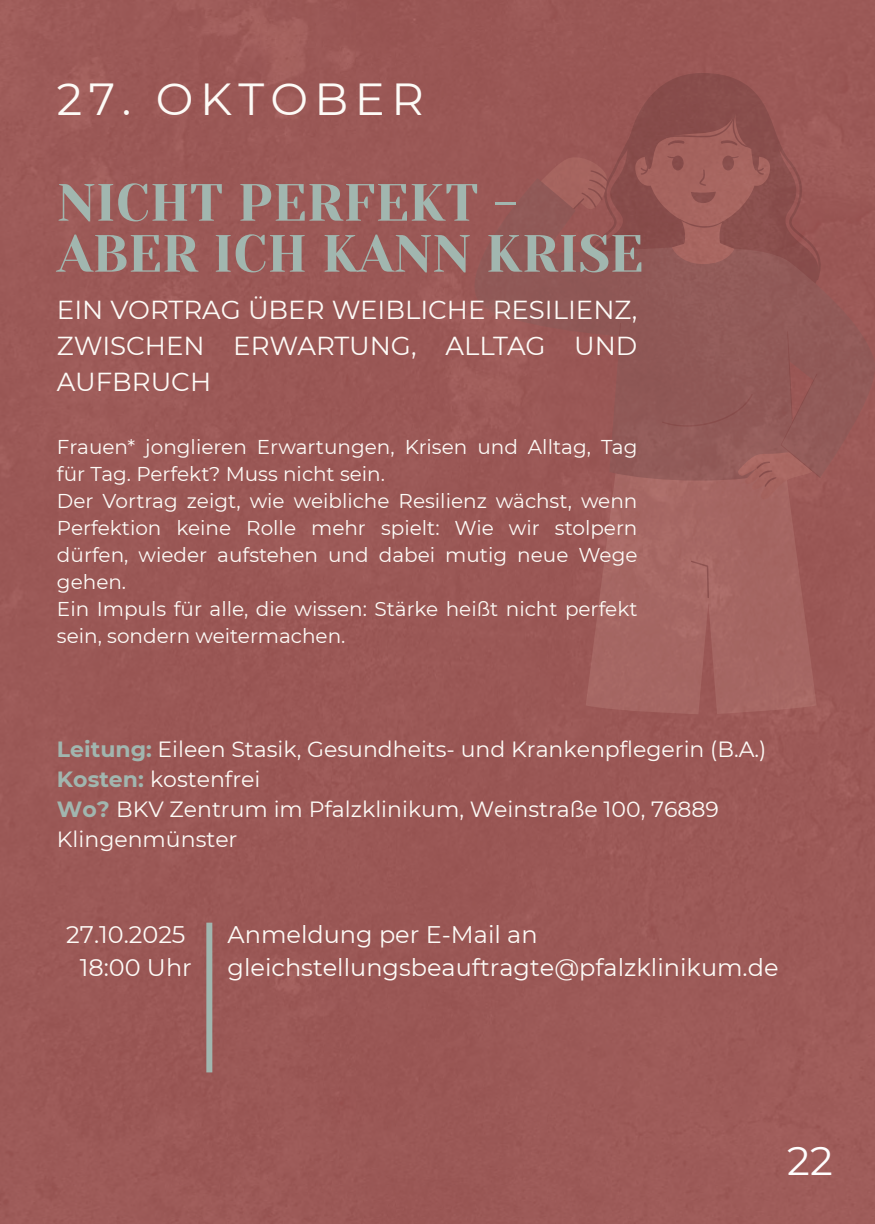
<style>
.page{position:relative;width:875px;height:1224px;background:#fff}
.page>*{position:absolute;margin:0;border:0;box-sizing:border-box;transform-origin:0 0}
.t1{font:52.2px/51px "Yeseva One";color:#a1b6af}
.t2{font:44.8px "Montserrat";letter-spacing:.145em;color:#fdfbf7}
.t3{font:40px "Montserrat";color:#fff}
.t4{font:26px/36px "Montserrat";color:#fdfbf7;text-align:justify}
.t5{font:24px/33px "Montserrat";color:#fdfbf7;text-align:center}
.t6{font:22px/30px "Montserrat";color:#fdfbf7}
.t7{font:20px/27px "Montserrat";color:#fdfbf7}
.s1{font-weight:700;color:#a1b6af}
</style>
<div class="page">
<div style="left:0;top:0;width:874px;height:1224px;background:#9b5856"></div>
<svg style="left:585px;top:484px;width:231px;height:230px;background:#a46461"></svg>
<svg style="left:690px;top:561px;width:19px;height:37px"></svg>
<svg style="left:572px;top:73px;width:262px;height:105px;background:#975654"></svg>
<svg style="left:474px;top:178px;width:400px;height:306px;background:#965856"></svg>
<svg style="left:618px;top:323px;width:3px;height:27px"></svg>
<svg style="left:662px;top:331px;width:158px;height:169px;background:#955c59"></svg>
<svg style="left:534px;top:87px;width:287px;height:193px;background:#955754"></svg>
<div style="left:206px;top:923px;width:6px;height:149px;background:#a1b6af"></div>
<h2 class="t2" style="left:57px;top:68px;width:368px">27. OKTOBER</h2>
<h1 class="t1" style="left:57px;top:175px;width:588px">NICHT PERFEKT -<br>ABER ICH KANN KRISE</h1>
<h3 class="t4" style="left:57px;top:291px;width:582px">EIN VORTRAG ÜBER WEIBLICHE RESILIENZ, ZWISCHEN ERWARTUNG, ALLTAG UND AUFBRUCH</h3>
<p class="t7" style="left:57px;top:433px;width:582px">Frauen* jonglieren Erwartungen, Krisen und Alltag, Tag für Tag. Perfekt? Muss nicht sein.<br>Der Vortrag zeigt, wie weibliche Resilienz wächst, wenn Perfektion keine Rolle mehr spielt: Wie wir stolpern dürfen, wieder aufstehen und dabei mutig neue Wege gehen.<br>Ein Impuls für alle, die wissen: Stärke heißt nicht perfekt sein, sondern weitermachen.</p>
<p class="t6" style="left:57px;top:733px;width:711px"><span class="s1">Leitung:</span> Eileen Stasik, Gesundheits- und Krankenpflegerin (B.A.)<br><span class="s1">Kosten:</span> kostenfrei<br><span class="s1">Wo?</span> BKV Zentrum im Pfalzklinikum, Weinstraße 100, 76889<br>Klingenmünster</p>
<p class="t5" style="left:66px;top:917px;width:127px">27.10.2025<br>18:00 Uhr</p>
<p class="t5" style="left:227px;top:917px;width:552px;text-align:left">Anmeldung per E-Mail an gleichstellungsbeauftragte@pfalzklinikum.de</p>
<h3 class="t3" style="left:787px;top:1133px;width:47px">22</h3>
</div>
